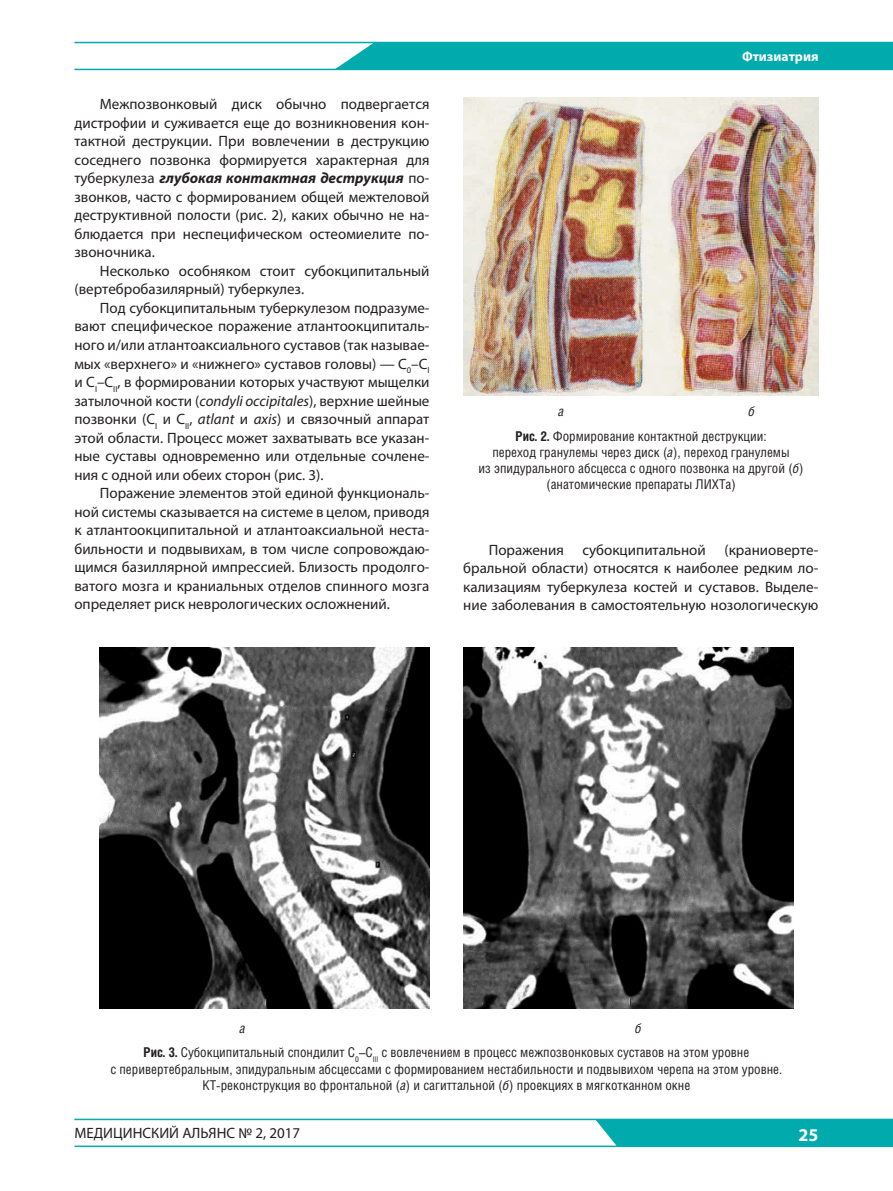
<style>
.page{position:relative;width:893px;height:1191px;background:#fff}
.page>*{position:absolute;margin:0;border:0;box-sizing:border-box;transform-origin:0 0}
.t1{font:700 18px "Myriad Pro";color:#fff}
.t2{font:15px/18.6px "Myriad Pro";color:#231f20;text-align:justify}
.t3{font:13.5px/16.2px "Helios Cond";color:#231f20}
.t4{font:700 13.5px "Myriad Pro";color:#fff}
.t5{font:italic 13.5px "Helios Cond";color:#231f20}
.s1{font-weight:700;font-style:italic}
.s2{font-style:italic}
.s3{font-weight:700}
</style>
<div class="page">
<div style="left:594px;top:1120px;width:299px;height:25px;background:#00aaad"></div>
<hr style="left:74px;top:1118px;width:819px;height:2px;background:#00aaad">
<hr style="left:74px;top:69px;width:819px;height:1px;background:#00aaad">
<div style="left:334px;top:43px;width:559px;height:26px;background:#00aaad"></div>
<hr style="left:74px;top:42px;width:819px;height:1px;background:#00aaad">
<hr style="left:74px;top:1145px;width:819px;height:2px;background:#00aaad">
<img style="left:464px;top:98px;width:354px;height:298px">
<img style="left:100px;top:647px;width:329px;height:361px">
<img style="left:463px;top:647px;width:330px;height:361px">
<p class="t2" style="left:74px;top:95px;width:357px;text-indent:26px">Межпозвонковый диск обычно подвергается дистрофии и суживается еще до возникновения кон&shy;тактной деструкции. При вовлечении в деструкцию соседнего позвонка формируется характерная для туберкулеза <span class="s1">глубокая контактная деструкция</span> по&shy;звонков, часто с формированием общей межтеловой деструктивной полости (рис. 2), каких обычно не на&shy;блюдается при неспецифическом остеомиелите по&shy;звоночника.</p>
<p class="t2" style="left:74px;top:261px;width:357px;text-indent:26px">Несколько особняком стоит субокципитальный (вертебробазилярный) туберкулез.</p>
<p class="t2" style="left:74px;top:298px;width:357px;text-indent:26px">Под субокципитальным туберкулезом подразуме&shy;вают специфическое поражение атлантоокципиталь&shy;ного и/или атлантоаксиального суставов (так называе&shy;мых «верхнего» и «нижнего» суставов головы) — С<sub>0</sub>–C<sub>I </sub>и C<sub>I</sub>–C<sub>II</sub>, в формировании которых участвуют мыщелки затылочной кости (<span class="s2">сondyli occipitales</span>), верхние шейные позвонки (C<sub>I</sub> и C<sub>II</sub>, <span class="s2">аtlant</span> и <span class="s2">аxis</span>) и связочный аппарат этой области. Процесс может захватывать все указан&shy;ные суставы одновременно или отдельные сочлене&shy;ния с одной или обеих сторон (рис. 3).</p>
<p class="t2" style="left:74px;top:484px;width:357px;text-indent:26px">Поражение элементов этой единой функциональ&shy;ной системы сказывается на системе в целом, приводя к атлантоокципитальной и атлантоаксиальной неста&shy;бильности и подвывихам, в том числе сопровождаю&shy;щимся базиллярной импрессией. Близость продолго&shy;ватого мозга и краниальных отделов спинного мозга определяет риск неврологических осложнений.</p>
<p class="t4" style="left:742px;top:48px;width:78px">Фтизиатрия</p>
<p class="t3" style="left:515px;top:399px;width:253px;line-height:24.8px;text-indent:233px"><span class="s2">б<br></span><span class="s3">Рис. 2.</span> Формирование контактной деструкции:</p>
<p class="t3" style="left:479px;top:444px;width:326px;text-align:center">переход гранулемы через диск (<span class="s2">а</span>), переход гранулемы<br>из эпидурального абсцесса с одного позвонка на другой (<span class="s2">б</span>) (анатомические препараты ЛИХТа)</p>
<p class="t5" style="left:558px;top:403px;width:7px">а</p>
<p class="t2" style="left:463px;top:540px;width:357px;text-indent:26px">Поражения субокципитальной (краниоверте&shy;бральной области) относятся к наиболее редким ло&shy;кализациям туберкулеза костей и суставов. Выделе&shy;ние заболевания в самостоятельную нозологическую</p>
<p class="t3" style="left:143px;top:1015px;width:607px;line-height:24.8px;text-indent:492px"><span class="s2">б<br></span><span class="s3">Рис. 3.</span> Субокципитальный спондилит С<sub>0</sub>–С<sub>III</sub> с вовлечением в процесс межпозвонковых суставов на этом уровне</p>
<p class="t3" style="left:110px;top:1060px;width:673px;text-align:center">с перивертебральным, эпидуральным абсцессами с формированием нестабильности и подвывихом черепа на этом уровне.<br>КТ-реконструкция во фронтальной (<span class="s2">а</span>) и сагиттальной (<span class="s2">б</span>) проекциях в мягкотканном окне</p>
<p class="t5" style="left:239px;top:1019px;width:7px">а</p>
<p class="t2" style="left:74px;top:1123px;width:227px">МЕДИЦИНСКИЙ АЛЬЯНС № 2, 2017</p>
<p class="t1" style="left:798px;top:1123px;width:21px">25</p>
</div>
